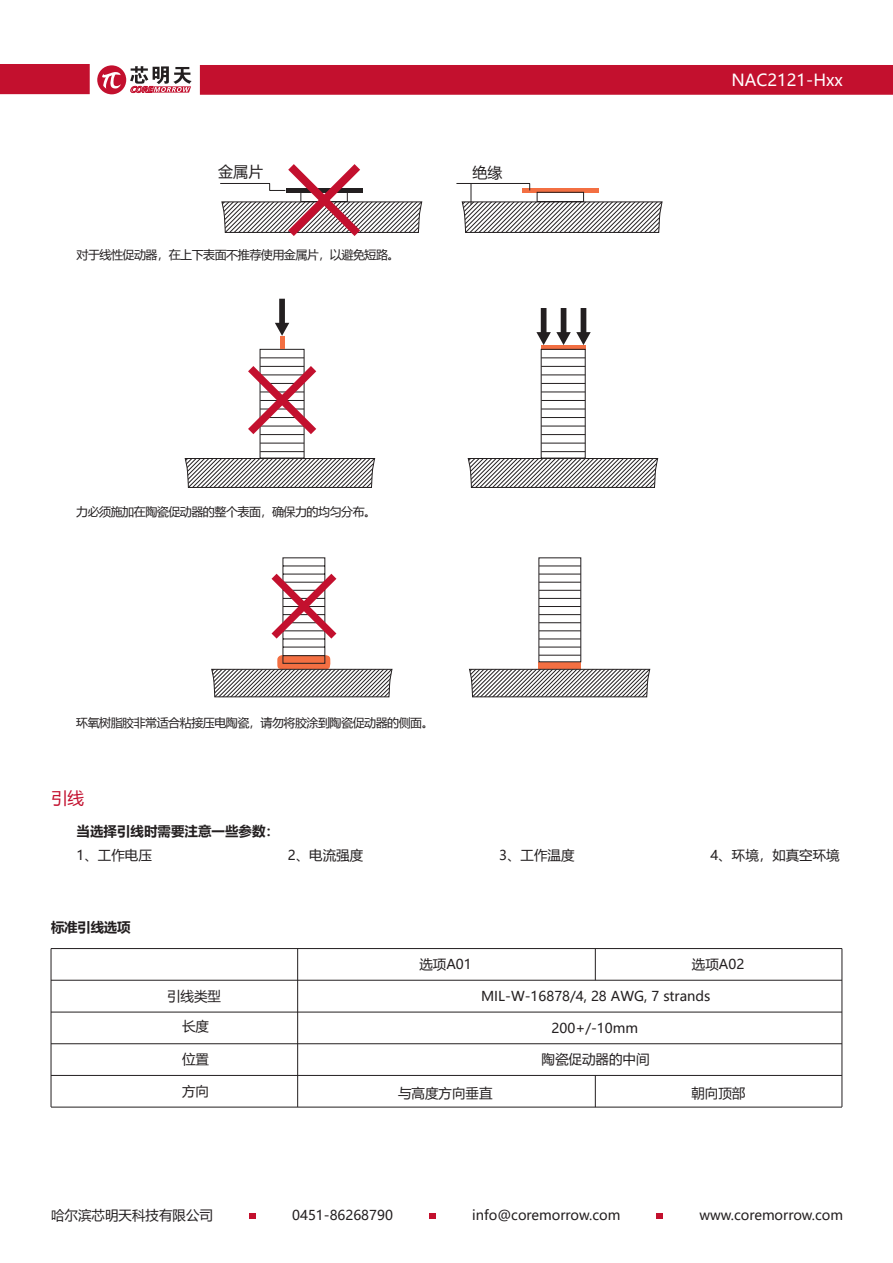
<style>
.page{position:relative;width:893px;height:1263px;background:#fff}
.page>*{position:absolute;margin:0;border:0;box-sizing:border-box;transform-origin:0 0}
.t1{font:16.5px "Microsoft Ya Hei";color:#fff}
.t2{font:16.5px "Microsoft Ya Hei";color:#c3102e}
.t3{font:15px "Microsoft Ya Hei";color:#231f20}
.t4{font:13.5px "Microsoft Ya Hei";color:#231f20}
.t5{font:700 13.5px "Microsoft Ya Hei";color:#231f20}
.t6{font:12px "Microsoft Ya Hei";letter-spacing:-.04em;color:#231f20}
</style>
<div class="page">
<hr style="left:260px;top:451px;width:44px;height:1px;background:#231f20">
<hr style="left:260px;top:443px;width:44px;height:1px;background:#231f20">
<hr style="left:260px;top:434px;width:44px;height:1px;background:#231f20">
<hr style="left:260px;top:357px;width:44px;height:1px;background:#231f20">
<div style="left:260px;top:349px;width:44px;height:109px;border:1px solid #231f20"></div>
<svg style="left:248px;top:366px;width:68px;height:68px"></svg>
<svg style="left:275px;top:299px;width:14px;height:37px"></svg>
<svg style="left:541px;top:345px;width:45px;height:4px"></svg>
<hr style="left:541px;top:451px;width:44px;height:1px;background:#231f20">
<hr style="left:541px;top:443px;width:44px;height:1px;background:#231f20">
<hr style="left:541px;top:434px;width:44px;height:1px;background:#231f20">
<hr style="left:541px;top:426px;width:44px;height:1px;background:#231f20">
<hr style="left:541px;top:417px;width:44px;height:1px;background:#231f20">
<hr style="left:541px;top:409px;width:44px;height:1px;background:#231f20">
<hr style="left:541px;top:400px;width:44px;height:1px;background:#231f20">
<hr style="left:541px;top:391px;width:44px;height:1px;background:#231f20">
<hr style="left:541px;top:383px;width:44px;height:1px;background:#231f20">
<hr style="left:541px;top:374px;width:44px;height:1px;background:#231f20">
<hr style="left:541px;top:366px;width:44px;height:1px;background:#231f20">
<hr style="left:541px;top:357px;width:44px;height:1px;background:#231f20">
<div style="left:541px;top:349px;width:45px;height:109px;border:1px solid #231f20"></div>
<svg style="left:536px;top:308px;width:55px;height:37px"></svg>
<svg style="left:467px;top:458px;width:191px;height:30px"></svg>
<svg style="left:184px;top:458px;width:191px;height:30px"></svg>
<hr style="left:280px;top:337px;width:4px;height:12px;background:#f36f42">
<svg style="left:211px;top:557px;width:182px;height:141px"></svg>
<div style="left:539px;top:662px;width:42px;height:7px;background:#f36f42"></div>
<svg style="left:469px;top:668px;width:181px;height:30px"></svg>
<hr style="left:539px;top:655px;width:42px;height:1px;background:#231f20">
<hr style="left:539px;top:647px;width:42px;height:1px;background:#231f20">
<hr style="left:539px;top:638px;width:42px;height:1px;background:#231f20">
<hr style="left:539px;top:630px;width:42px;height:1px;background:#231f20">
<hr style="left:539px;top:622px;width:42px;height:1px;background:#231f20">
<hr style="left:539px;top:614px;width:42px;height:1px;background:#231f20">
<hr style="left:539px;top:606px;width:42px;height:1px;background:#231f20">
<hr style="left:539px;top:598px;width:42px;height:1px;background:#231f20">
<hr style="left:539px;top:590px;width:42px;height:1px;background:#231f20">
<hr style="left:539px;top:582px;width:42px;height:1px;background:#231f20">
<hr style="left:539px;top:574px;width:42px;height:1px;background:#231f20">
<hr style="left:539px;top:565px;width:42px;height:1px;background:#231f20">
<svg style="left:221px;top:164px;width:202px;height:72px"></svg>
<hr style="left:220px;top:183px;width:50px;height:1px;background:#231f20">
<hr style="left:456px;top:183px;width:74px;height:1px;background:#231f20">
<svg style="left:461px;top:183px;width:202px;height:50px"></svg>
<hr style="left:297px;top:948px;width:1px;height:159px;background:#231f20">
<hr style="left:842px;top:948px;width:1px;height:159px;background:#231f20">
<hr style="left:51px;top:948px;width:1px;height:159px;background:#231f20">
<hr style="left:595px;top:948px;width:1px;height:32px;background:#231f20">
<hr style="left:595px;top:1075px;width:1px;height:32px;background:#231f20">
<hr style="left:51px;top:980px;width:791px;height:1px;background:#231f20">
<hr style="left:51px;top:948px;width:791px;height:1px;background:#231f20">
<hr style="left:51px;top:1012px;width:791px;height:1px;background:#231f20">
<hr style="left:51px;top:1043px;width:791px;height:1px;background:#231f20">
<hr style="left:51px;top:1107px;width:791px;height:1px;background:#231f20">
<hr style="left:51px;top:1075px;width:791px;height:1px;background:#231f20">
<div style="left:200px;top:65px;width:693px;height:30px;background:#c3102e"></div>
<div style="left:0;top:64px;width:90px;height:30px;background:#c3102e"></div>
<div style="left:97px;top:65px;width:29px;height:29px;background:#c3102e;border-radius:50%"></div>
<svg style="left:102px;top:72px;width:19px;height:17px"></svg>
<svg style="left:130px;top:66px;width:62px;height:27px"></svg>
<svg style="left:250px;top:1213px;width:6px;height:5px"></svg>
<div style="left:429px;top:1212px;width:7px;height:6px;background:#c3102e"></div>
<svg style="left:657px;top:1213px;width:6px;height:5px"></svg>
<p class="t3" style="left:218px;top:161px;width:46px">金属片</p>
<p class="t3" style="left:472px;top:162px;width:31px">绝缘</p>
<p class="t6" style="left:77px;top:247px;width:325px">对于线性促动器，在上下表面不推荐使用金属片，以避免短路。</p>
<p class="t6" style="left:76px;top:503px;width:301px">力必须施加在陶瓷促动器的整个表面，确保力的均匀分布。</p>
<p class="t6" style="left:76px;top:714px;width:359px">环氧树脂胶非常适合粘接压电陶瓷，请勿将胶涂到陶瓷促动器的侧面。</p>
<p class="t2" style="left:51px;top:787px;width:34px">引线</p>
<p class="t1" style="left:731px;top:69px;width:113px">NAC2121-Hxx</p>
<p class="t5" style="left:77px;top:822px;width:204px">当选择引线时需要注意一些参数：</p>
<p class="t4" style="left:77px;top:846px;width:77px">1、工作电压</p>
<p class="t4" style="left:288px;top:846px;width:77px">2、电流强度</p>
<p class="t4" style="left:499px;top:846px;width:77px">3、工作温度</p>
<p class="t4" style="left:710px;top:846px;width:131px">4、环境，如真空环境</p>
<p class="t5" style="left:51px;top:918px;width:81px">标准引线选项</p>
<p class="t4" style="left:167px;top:987px;width:55px">引线类型</p>
<p class="t4" style="left:182px;top:1017px;width:28px">长度</p>
<p class="t4" style="left:182px;top:1050px;width:28px">位置</p>
<p class="t4" style="left:182px;top:1082px;width:28px">方向</p>
<p class="t4" style="left:419px;top:955px;width:54px">选项A01</p>
<p class="t4" style="left:692px;top:955px;width:54px">选项A02</p>
<p class="t4" style="left:481px;top:987px;width:231px">MIL-W-16878/4, 28 AWG, 7 strands</p>
<p class="t4" style="left:552px;top:1018px;width:88px">200+/-10mm</p>
<p class="t4" style="left:541px;top:1050px;width:109px">陶瓷促动器的中间</p>
<p class="t4" style="left:398px;top:1084px;width:96px">与高度方向垂直</p>
<p class="t4" style="left:691px;top:1084px;width:55px">朝向顶部</p>
<p class="t4" style="left:51px;top:1205px;width:163px">哈尔滨芯明天科技有限公司</p>
<p class="t4" style="left:292px;top:1205px;width:102px">0451-86268790</p>
<p class="t4" style="left:472px;top:1205px;width:150px">info@coremorrow.com</p>
<p class="t4" style="left:699px;top:1205px;width:145px">www.coremorrow.com</p>
</div>
